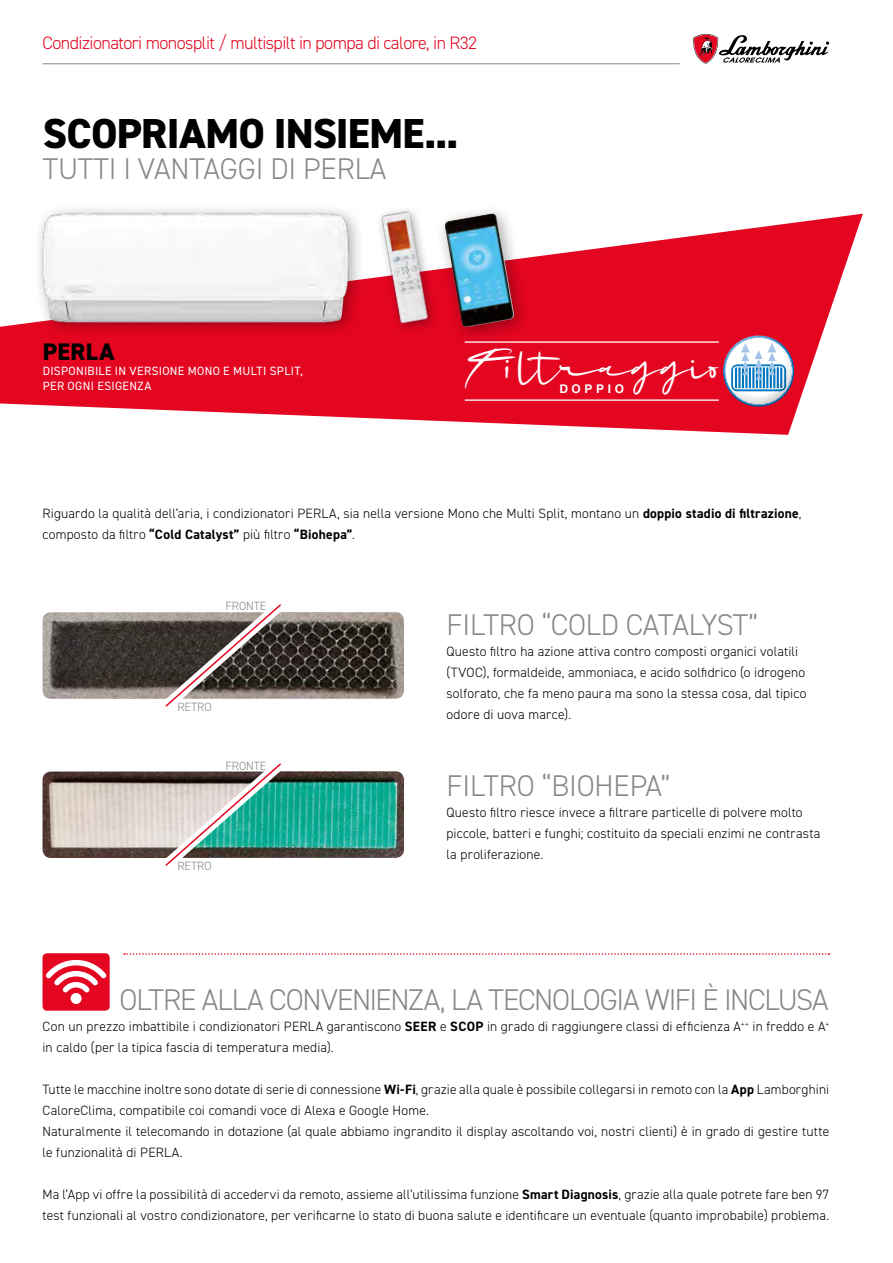
<style>
.page{position:relative;width:893px;height:1263px;background:#fff}
.page>*{position:absolute;margin:0;border:0;box-sizing:border-box;transform-origin:0 0}
.t1{font:800 42px "DIN2014";letter-spacing:-.015em;color:#000}
.t2{font:32.25px "Mrs.Santhi Demo Version";color:#fff}
.t3{font:300 30px "DIN2014";letter-spacing:-.005em;color:#878787}
.t4{font:300 30px "DIN2014";letter-spacing:-.03em;color:#878787}
.t5{font:800 24px "DIN2014";letter-spacing:.02em;color:#000}
.t6{font:300 18px "DIN2014";letter-spacing:-.03em;color:#e40521}
.t7{font:300 13.5px/21px "DIN2014";letter-spacing:.015em;color:#000}
.t8{font:12px/15px "DIN2014";letter-spacing:.025em;color:#fff}
.t9{font:300 12px "DIN2014";letter-spacing:-.005em;color:#878787}
.t10{font:700 12px "Helvetica LT Std";letter-spacing:.3em;color:#fff}
.s1{font-weight:700}
</style>
<div class="page">
<img style="left:43px;top:612px;width:108px;height:87px">
<img style="left:295px;top:612px;width:109px;height:87px">
<svg style="left:151px;top:604px;width:144px;height:103px"></svg>
<img style="left:43px;top:771px;width:108px;height:87px">
<img style="left:295px;top:771px;width:109px;height:87px">
<svg style="left:151px;top:763px;width:144px;height:103px"></svg>
<svg style="left:124px;top:953px;width:705px;height:2px"></svg>
<div style="left:43px;top:953px;width:67px;height:58px;background:#e40521;border-radius:4px"></div>
<svg style="left:46px;top:960px;width:61px;height:44px"></svg>
<svg style="left:0;top:214px;width:863px;height:221px;fill:#e40521"></svg>
<div style="left:33px;top:202px;width:332px;height:136px;background:#000;opacity:.35"></div>
<img style="left:40px;top:210px;width:311px;height:114px">
<div style="left:434px;top:203px;width:96px;height:140px;background:#000;opacity:.35"></div>
<img style="left:444px;top:214px;width:71px;height:114px">
<hr style="left:43px;top:63px;width:637px;height:1px;background:#878787">
<svg style="left:693px;top:34px;width:136px;height:30px"></svg>
<div style="left:720px;top:334px;width:75px;height:50px;background:#fff;opacity:.5"></div>
<div style="left:720px;top:345px;width:75px;height:63px;background:#000;opacity:.5"></div>
<div style="left:722px;top:336px;width:72px;height:68px;background:#fff;opacity:.5"></div>
<div style="left:722px;top:338px;width:72px;height:68px;background:#000;opacity:.5"></div>
<hr style="left:465px;top:341px;width:254px;height:2px;background:#fff">
<hr style="left:465px;top:399px;width:254px;height:2px;background:#fff">
<div style="left:375px;top:205px;width:65px;height:130px;background:#000;opacity:.35"></div>
<img style="left:379px;top:207px;width:54px;height:122px">
<h3 class="t6" style="left:43px;top:31px;width:436px">Condizionatori monosplit / multispilt in pompa di calore, in R32</h3>
<h1 class="t1" style="left:43px;top:105px;width:417px">SCOPRIAMO INSIEME...</h1>
<h3 class="t3" style="left:43px;top:150px;width:345px">TUTTI I VANTAGGI DI PERLA</h3>
<h3 class="t5" style="left:43px;top:336px;width:73px">PERLA</h3>
<p class="t8" style="left:43px;top:363px;width:262px">DISPONIBILE IN VERSIONE MONO E MULTI SPLIT,<br>PER OGNI ESIGENZA</p>
<h2 class="t2" style="left:465px;top:347px;width:266px">Filtraggio</h2>
<p class="t10" style="left:559px;top:382px;width:66px">DOPPIO</p>
<p class="t7" style="left:43px;top:503px;width:760px">Riguardo la qualità dell’aria, i condizionatori PERLA, sia nella versione Mono che Multi Split, montano un <span class="s1">doppio stadio di filtrazione</span>, composto da filtro <span class="s1">“Cold Catalyst”</span> più filtro <span class="s1">“Biohepa”</span>.</p>
<p class="t9" style="left:225px;top:599px;width:42px">FRONTE</p>
<p class="t9" style="left:177px;top:699px;width:36px">RETRO</p>
<p class="t9" style="left:225px;top:758px;width:42px">FRONTE</p>
<p class="t9" style="left:177px;top:859px;width:36px">RETRO</p>
<h3 class="t3" style="left:447px;top:606px;width:313px">FILTRO “COLD CATALYST”</h3>
<p class="t7" style="left:446px;top:640px;width:361px">Questo filtro ha azione attiva contro composti organici volatili (TVOC), formaldeide, ammoniaca, e acido solfidrico (o idrogeno solforato, che fa meno paura ma sono la stessa cosa, dal tipico odore di uova marce).</p>
<h3 class="t3" style="left:447px;top:767px;width:226px">FILTRO “BIOHEPA”</h3>
<p class="t7" style="left:446px;top:802px;width:375px">Questo filtro riesce invece a filtrare particelle di polvere molto piccole, batteri e funghi; costituito da speciali enzimi ne contrasta la proliferazione.</p>
<h3 class="t4" style="left:120px;top:981px;width:711px">OLTRE ALLA CONVENIENZA, LA TECNOLOGIA WIFI È INCLUSA</h3>
<p class="t7" style="left:43px;top:1016px;width:788px">Con un prezzo imbattibile i condizionatori PERLA garantiscono <span class="s1">SEER</span> e <span class="s1">SCOP</span> in grado di raggiungere classi di efficienza A<sup>++</sup> in freddo e A<sup>+ </sup>in caldo (per la tipica fascia di temperatura media).</p>
<p class="t7" style="left:43px;top:1079px;width:788px">Tutte le macchine inoltre sono dotate di serie di connessione <span class="s1">Wi-Fi</span>, grazie alla quale è possibile collegarsi in remoto con la <span class="s1">App</span> Lamborghini CaloreClima, compatibile coi comandi voce di Alexa e Google Home.<br>Naturalmente il telecomando in dotazione (al quale abbiamo ingrandito il display ascoltando voi, nostri clienti) è in grado di gestire tutte le funzionalità di PERLA.</p>
<p class="t7" style="left:43px;top:1184px;width:788px">Ma l’App vi offre la possibilità di accedervi da remoto, assieme all’utilissima funzione <span class="s1">Smart Diagnosis</span>, grazie alla quale potrete fare ben 97 test funzionali al vostro condizionatore, per verificarne lo stato di buona salute e identificare un eventuale (quanto improbabile) problema.</p>
</div>
